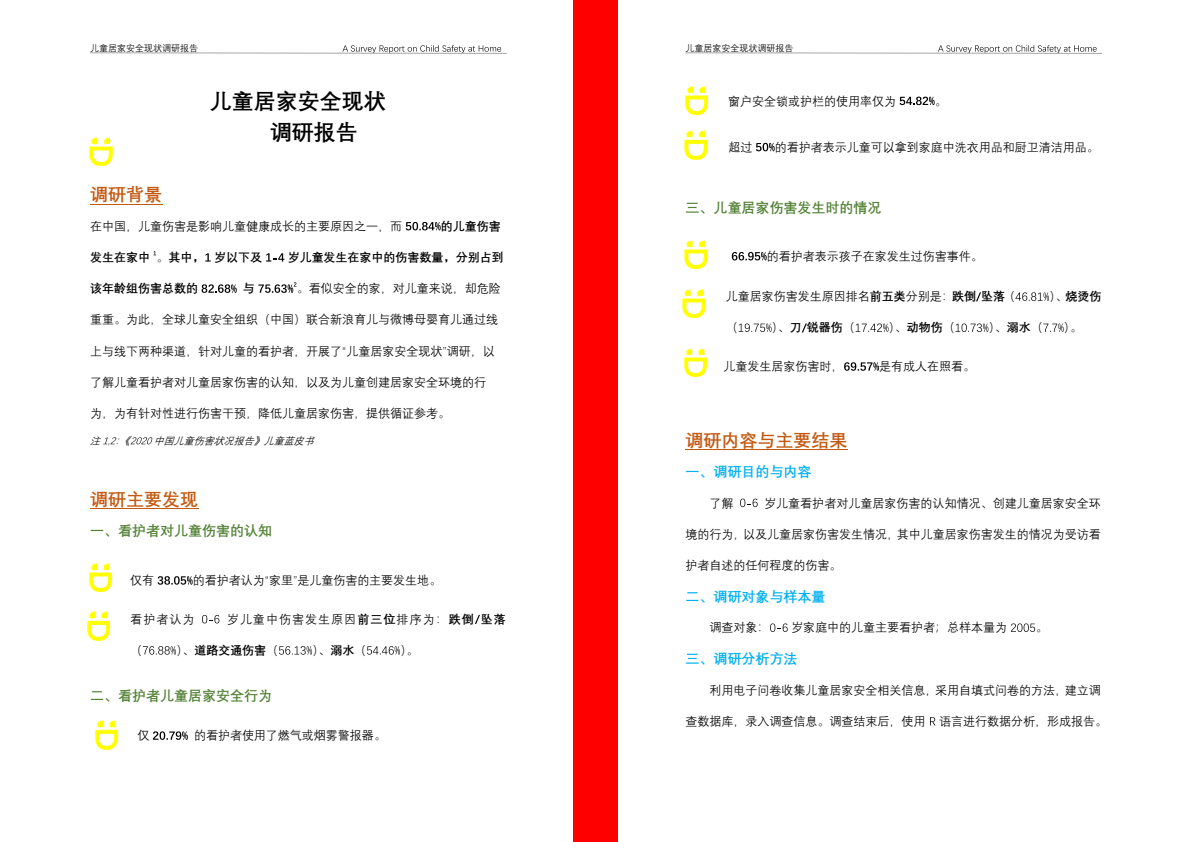
<style>
.page{position:relative;width:1191px;height:842px;background:#fff}
.page>*{position:absolute;margin:0;border:0;box-sizing:border-box;transform-origin:0 0}
.t1{font:700 22px/31.2px "Deng Xian";color:#000}
.t2{font:700 18px "Deng Xian";color:#c45911}
.t3{font:700 14px "Deng Xian";color:#538135}
.t4{font:700 14px "Deng Xian";color:#00b0f0}
.t5{font:12px "Deng Xian";color:#000}
.t6{font:700 12px "Deng Xian";color:#000}
.t7{font:12px "Deng Xian";letter-spacing:.09em;color:#000}
.t8{font:italic 10px "Deng Xian";color:#000}
.t9{font:9px "Deng Xian";color:#000}
.s1{font-weight:400}
.s2{font-weight:700}
</style>
<div class="page">
<svg style="left:90px;top:45px;width:417px;height:9px"></svg>
<hr style="left:90px;top:204px;width:72px;height:1px;background:#c45911">
<svg style="left:406px;top:222px;width:34px;height:8px"></svg>
<svg style="left:205px;top:253px;width:6px;height:9px"></svg>
<svg style="left:266px;top:253px;width:18px;height:9px"></svg>
<svg style="left:202px;top:284px;width:35px;height:9px"></svg>
<svg style="left:258px;top:282px;width:38px;height:11px"></svg>
<svg style="left:103px;top:437px;width:13px;height:8px"></svg>
<svg style="left:131px;top:437px;width:21px;height:7px"></svg>
<hr style="left:90px;top:508px;width:108px;height:1px;background:#c45911">
<svg style="left:153px;top:731px;width:35px;height:9px"></svg>
<img style="left:95px;top:720px;width:24px;height:31px">
<svg style="left:158px;top:576px;width:35px;height:9px"></svg>
<svg style="left:202px;top:615px;width:17px;height:8px"></svg>
<svg style="left:475px;top:615px;width:5px;height:9px"></svg>
<svg style="left:143px;top:646px;width:33px;height:9px"></svg>
<svg style="left:279px;top:646px;width:33px;height:9px"></svg>
<svg style="left:367px;top:646px;width:33px;height:9px"></svg>
<img style="left:89px;top:563px;width:24px;height:30px">
<img style="left:87px;top:611px;width:24px;height:31px">
<img style="left:89px;top:137px;width:24px;height:30px">
<div style="left:573px;top:0;width:22px;height:842px;background:#f00"></div>
<svg style="left:685px;top:45px;width:417px;height:9px"></svg>
<hr style="left:685px;top:449px;width:162px;height:1px;background:#c45911">
<svg style="left:740px;top:499px;width:17px;height:8px"></svg>
<svg style="left:770px;top:623px;width:17px;height:9px"></svg>
<svg style="left:1011px;top:623px;width:24px;height:9px"></svg>
<svg style="left:930px;top:717px;width:5px;height:8px"></svg>
<svg style="left:756px;top:143px;width:18px;height:8px"></svg>
<svg style="left:899px;top:97px;width:35px;height:8px"></svg>
<svg style="left:732px;top:252px;width:34px;height:8px"></svg>
<svg style="left:976px;top:292px;width:5px;height:9px"></svg>
<svg style="left:1015px;top:292px;width:34px;height:9px"></svg>
<svg style="left:738px;top:323px;width:33px;height:9px"></svg>
<svg style="left:802px;top:323px;width:5px;height:9px"></svg>
<svg style="left:855px;top:323px;width:33px;height:9px"></svg>
<svg style="left:955px;top:323px;width:33px;height:9px"></svg>
<svg style="left:1043px;top:324px;width:20px;height:8px"></svg>
<svg style="left:844px;top:362px;width:35px;height:9px"></svg>
<img style="left:685px;top:86px;width:24px;height:30px">
<img style="left:684px;top:130px;width:24px;height:31px">
<img style="left:684px;top:240px;width:24px;height:30px">
<img style="left:682px;top:289px;width:24px;height:30px">
<img style="left:684px;top:348px;width:24px;height:30px">
<div style="left:595px;top:0;width:23px;height:842px;background:#f00"></div>
<p class="t9" style="left:90px;top:43px;width:109px">儿童居家安全现状调研报告</p>
<h1 class="t1" style="left:270px;top:84px;width:117px;text-indent:-60px">儿童居家安全现状调研报告</h1>
<h2 class="t2" style="left:90px;top:183px;width:73px">调研背景</h2>
<p class="t5" style="left:90px;top:218px;width:314px">在中国，儿童伤害是影响儿童健康成长的主要原因之一，而</p>
<p class="t6" style="left:441px;top:218px;width:61px">的儿童伤害</p>
<p class="t6" style="left:90px;top:249px;width:174px">发生在家中<span class="s1">。</span>其中， 岁以下及</p>
<p class="t6" style="left:288px;top:249px;width:217px">岁儿童发生在家中的伤害数量，分别占到</p>
<p class="t6" style="left:90px;top:280px;width:109px">该年龄组伤害总数的</p>
<p class="t6" style="left:243px;top:280px;width:13px">与</p>
<p class="t5" style="left:297px;top:281px;width:205px">。看似安全的家，对儿童来说，却危险</p>
<p class="t5" style="left:90px;top:312px;width:410px">重重。为此，全球儿童安全组织（中国）联合新浪育儿与微博母婴育儿通过线</p>
<p class="t5" style="left:90px;top:343px;width:406px">上与线下两种渠道，针对儿童的看护者，开展了“儿童居家安全现状”调研，以</p>
<p class="t5" style="left:90px;top:374px;width:398px">了解儿童看护者对儿童居家伤害的认知，以及为儿童创建居家安全环境的行</p>
<p class="t5" style="left:90px;top:406px;width:361px">为，为有针对性进行伤害干预，降低儿童居家伤害，提供循证参考。</p>
<p class="t8" style="left:90px;top:434px;width:46px">注 ：《</p>
<p class="t8" style="left:154px;top:434px;width:165px">中国儿童伤害状况报告》儿童蓝皮书</p>
<h2 class="t2" style="left:90px;top:487px;width:109px">调研主要发现</h2>
<p class="t3" style="left:90px;top:521px;width:184px">一、看护者对儿童伤害的认知</p>
<p class="t5" style="left:130px;top:573px;width:25px">仅有</p>
<p class="t5" style="left:193px;top:573px;width:250px">的看护者认为“家里”是儿童伤害的主要发生地。</p>
<p class="t5" style="left:130px;top:604px;width:25px">点。</p>
<p class="t5" style="left:130px;top:611px;width:66px">看护者认为</p>
<p class="t7" style="left:227px;top:611px;width:280px">岁儿童中伤害发生原因<span class="s2">前三位</span>排序为：<span class="s2">跌倒坠落</span></p>
<p class="t5" style="left:130px;top:643px;width:13px">（</p>
<p class="t6" style="left:176px;top:642px;width:103px"><span class="s1">）、</span>道路交通伤害<span class="s1">（</span></p>
<p class="t5" style="left:312px;top:643px;width:55px">）、<span class="s2">溺水</span>（</p>
<p class="t5" style="left:400px;top:643px;width:19px">）。</p>
<p class="t3" style="left:90px;top:686px;width:184px">二、看护者儿童居家安全行为</p>
<p class="t5" style="left:137px;top:728px;width:13px">仅</p>
<p class="t5" style="left:194px;top:728px;width:193px">的看护者使用了燃气或烟雾警报器。</p>
<p class="t9" style="left:685px;top:43px;width:109px">儿童居家安全现状调研报告</p>
<p class="t5" style="left:728px;top:93px;width:170px">窗户安全锁或护栏的使用率仅为</p>
<p class="t5" style="left:934px;top:93px;width:13px">。</p>
<p class="t5" style="left:728px;top:139px;width:25px">超过</p>
<p class="t5" style="left:775px;top:139px;width:325px">的看护者表示儿童可以拿到家庭中洗衣用品和厨卫清洁用品。</p>
<p class="t3" style="left:685px;top:198px;width:198px">三、儿童居家伤害发生时的情况</p>
<p class="t5" style="left:767px;top:248px;width:217px">的看护者表示孩子在家发生过伤害事件。</p>
<p class="t5" style="left:725px;top:289px;width:291px">儿童居家伤害发生原因排名<span class="s2">前五类</span>分别是：<span class="s2">跌倒坠落</span>（</p>
<p class="t6" style="left:1049px;top:289px;width:54px"><span class="s1">）、</span>烧烫伤</p>
<p class="t5" style="left:725px;top:320px;width:13px">（</p>
<p class="t6" style="left:772px;top:320px;width:84px"><span class="s1">）、</span>刀锐器伤<span class="s1">（</span></p>
<p class="t5" style="left:888px;top:320px;width:68px">）、<span class="s2">动物伤</span>（</p>
<p class="t5" style="left:988px;top:320px;width:55px">）、<span class="s2">溺水</span>（</p>
<p class="t5" style="left:1064px;top:320px;width:19px">）。</p>
<p class="t5" style="left:723px;top:359px;width:121px">儿童发生居家伤害时，</p>
<p class="t5" style="left:879px;top:359px;width:97px">是有成人在照看。</p>
<h2 class="t2" style="left:685px;top:428px;width:163px">调研内容与主要结果</h2>
<p class="t4" style="left:685px;top:462px;width:127px">一、调研目的与内容</p>
<p class="t5" style="left:709px;top:495px;width:25px">了解</p>
<p class="t5" style="left:764px;top:495px;width:338px">岁儿童看护者对儿童居家伤害的认知情况、创建儿童居家安全环</p>
<p class="t5" style="left:685px;top:526px;width:417px">境的行为，以及儿童居家伤害发生情况，其中儿童居家伤害发生的情况为受访看</p>
<p class="t5" style="left:685px;top:557px;width:157px">护者自述的任何程度的伤害。</p>
<p class="t4" style="left:685px;top:587px;width:142px">二、调研对象与样本量</p>
<p class="t5" style="left:709px;top:620px;width:61px">调查对象：</p>
<p class="t5" style="left:791px;top:620px;width:217px">岁家庭中的儿童主要看护者；总样本量为</p>
<p class="t5" style="left:1035px;top:620px;width:13px">。</p>
<p class="t4" style="left:685px;top:649px;width:114px">三、调研分析方法</p>
<p class="t5" style="left:709px;top:682px;width:393px">利用电子问卷收集儿童居家安全相关信息，采用自填式问卷的方法，建立调</p>
<p class="t5" style="left:685px;top:713px;width:423px">查数据库，录入调查信息。调查结束后，使用 语言进行数据分析，形成报告。</p>
</div>
